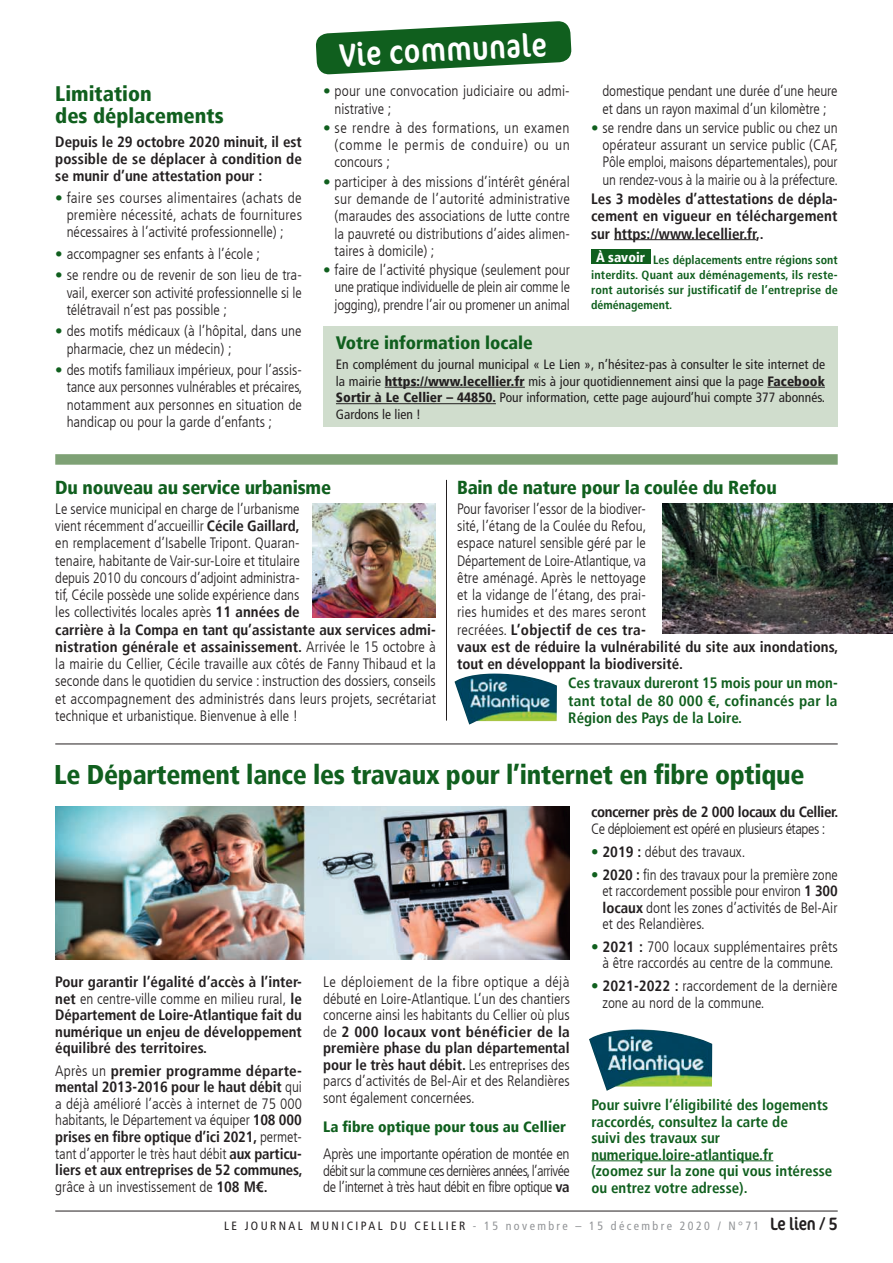
<style>
.page{position:relative;width:893px;height:1263px;background:#fff}
.page>*{position:absolute;margin:0;border:0;box-sizing:border-box;transform-origin:0 0}
.t1{font:condensed 33px "Cocon Pro";color:#fff}
.t2{font:900 condensed 27px "Frutiger LT";letter-spacing:-.01em;color:#105f1e}
.t3{font:900 condensed 21px/22.5px "Frutiger LT";color:#105f1e}
.t4{font:900 condensed 18.75px "Frutiger LT";letter-spacing:-.01em;color:#105f1e}
.t5{font:900 condensed 18px "Frutiger LT";color:#105f1e}
.t6{font:300 condensed 15px/17.2px "Frutiger LT";color:#231f20;text-align:justify}
.t7{font:700 condensed 15px/16.5px "Frutiger LT";color:#231f20;text-align:justify}
.t8{font:700 condensed 15px/16.5px "Frutiger LT";color:#105f1e}
.t9{font:300 condensed 15px "Frutiger LT";letter-spacing:-.03em;color:#231f20}
.t10{font:700 condensed 15px "Frutiger LT";letter-spacing:-.03em;color:#231f20}
.t11{font:900 condensed 15px "Frutiger LT";color:#105f1e}
.t12{font:condensed 13.5px/16.5px "Frutiger LT";color:#231f20;text-align:justify}
.t13{font:700 condensed 12px/15px "Frutiger LT";letter-spacing:.01em;color:#105f1e;text-align:justify}
.t14{font:condensed 12px "Frutiger LT";letter-spacing:.2em;color:#939598}
.s1{font-weight:900;color:#105f1e}
.s2{font-weight:900}
.s3{font-weight:700}
.s4{font-weight:300}
.s5{font-weight:700;color:#105f1e}
.s6{color:#231f20}
.s7{font-family:"Cocon Pro";font-size:18px;color:#231f20}
</style>
<div class="page">
<hr style="left:55px;top:1211px;width:783px;height:1px;background:#231f20">
<div style="left:55px;top:454px;width:783px;height:11px;background:#7ea175"></div>
<svg style="left:316px;top:21px;width:256px;height:54px"></svg>
<img style="left:589px;top:1029px;width:123px;height:62px">
<hr style="left:591px;top:1160px;width:182px;height:1px;background:#105f1e">
<img style="left:55px;top:806px;width:515px;height:153px">
<img style="left:312px;top:504px;width:124px;height:113px">
<img style="left:663px;top:504px;width:230px;height:130px">
<img style="left:454px;top:673px;width:103px;height:52px">
<div style="left:323px;top:327px;width:515px;height:100px;background:#d0ddcd"></div>
<hr style="left:385px;top:387px;width:140px;height:1px;background:#231f20">
<hr style="left:767px;top:387px;width:58px;height:1px;background:#231f20">
<hr style="left:336px;top:403px;width:160px;height:1px;background:#231f20">
<hr style="left:614px;top:239px;width:142px;height:1px;background:#231f20">
<div style="left:591px;top:249px;width:59px;height:15px;background:#105f1e"></div>
<hr style="left:446px;top:480px;width:1px;height:240px;background:#231f20">
<hr style="left:55px;top:744px;width:783px;height:1px;background:#231f20">
<h3 class="t3" style="left:55px;top:82px;width:170px">Limitation<br>des déplacements</h3>
<p class="t7" style="left:55px;top:133px;width:248px;line-height:17.2px">Depuis le 29 octobre 2020 minuit, il est possible de se déplacer à condition de se munir d’une attestation pour :</p>
<p class="t6" style="left:67px;top:189px;width:237px;text-indent:-11px"><span class="s1">•</span> faire ses courses alimentaires (achats de première nécessité, achats de fournitures nécessaires à l’activité professionnelle) ;</p>
<p class="t6" style="left:55px;top:245px;width:206px"><span class="s1">•</span> accompagner ses enfants à l’école ;</p>
<p class="t6" style="left:67px;top:267px;width:237px;text-indent:-11px"><span class="s1">•</span> se rendre ou de revenir de son lieu de tra&shy;vail, exercer son activité professionnelle si le télétravail n’est pas possible ;</p>
<p class="t6" style="left:67px;top:323px;width:237px;text-indent:-11px"><span class="s1">•</span> des motifs médicaux (à l’hôpital, dans une pharmacie, chez un médecin) ;</p>
<p class="t6" style="left:67px;top:362px;width:237px;text-indent:-11px"><span class="s1">•</span> des motifs familiaux impérieux, pour l’assis&shy;tance aux personnes vulnérables et précaires, notamment aux personnes en situation de handicap ou pour la garde d’enfants ;</p>
<h1 class="t1" style="left:338px;top:33px;width:209px;rotate:-3deg">Vie communale</h1>
<p class="t6" style="left:335px;top:83px;width:237px;text-indent:-11px"><span class="s1">•</span> pour une convocation judiciaire ou admi&shy;nistrative ;</p>
<p class="t6" style="left:335px;top:119px;width:237px;text-indent:-11px"><span class="s1">•</span> se rendre à des formations, un examen (comme le permis de conduire) ou un concours ;</p>
<p class="t6" style="left:335px;top:173px;width:237px;text-indent:-11px"><span class="s1">•</span> participer à des missions d’intérêt général sur demande de l’autorité administrative (maraudes des associations de lutte contre la pauvreté ou distributions d’aides alimen&shy;taires à domicile) ;</p>
<p class="t6" style="left:335px;top:262px;width:237px;text-indent:-11px"><span class="s1">•</span> faire de l’activité physique (seulement pour une pratique individuelle de plein air comme le jogging), prendre l’air ou promener un animal</p>
<p class="t6" style="left:602px;top:83px;width:237px">domestique pendant une durée d’une heure et dans un rayon maximal d’un kilomètre ;</p>
<p class="t6" style="left:602px;top:119px;width:237px;text-indent:-11px"><span class="s1">•</span> se rendre dans un service public ou chez un opérateur assurant un service public (CAF, Pôle emploi, maisons départementales), pour un rendez-vous à la mairie ou à la préfecture.</p>
<p class="t7" style="left:591px;top:190px;width:248px;line-height:17.2px">Les 3 modèles d’attestations de dépla&shy;cement en vigueur en téléchargement sur https://www.lecellier.fr,.</p>
<p class="t13" style="left:591px;top:253px;width:248px;text-indent:5px"><sup>À</sup> <sup>savoir</sup> Les déplacements entre régions sont interdits. Quant aux déménagements, ils reste&shy;ront autorisés sur justificatif de l’entreprise de déménagement.</p>
<p class="t5" style="left:336px;top:331px;width:198px">Votre information locale</p>
<p class="t12" style="left:336px;top:356px;width:491px">En complément du journal municipal « Le Lien », n’hésitez-pas à consulter le site internet de la mairie <span class="s2">https://www.lecellier.fr</span> mis à jour quotidiennement ainsi que la page <span class="s2">Facebook Sortir à Le Cellier – 44850.</span> Pour information, cette page aujourd’hui compte 377 abonnés.<br>Gardons le lien !</p>
<p class="t4" style="left:55px;top:477px;width:277px">Du nouveau au service urbanisme</p>
<p class="t6" style="left:55px;top:500px;width:382px;text-align:left">Le service municipal en charge de l’urbanisme<br>vient récemment d’accueillir <span class="s3">Cécile Gaillard,<br></span>en remplacement d’Isabelle Tripont. Quaran-<br>tenaire, habitante de Vair-sur-Loire et titulaire<br>depuis 2010 du concours d’adjoint administra-<br>tif, Cécile possède une solide expérience dans<br>les collectivités locales après <span class="s3">11 années de<br>carrière à la Compa en tant qu’assistante aux services admi&shy;nistration générale et assainissement.</span> Arrivée le 15 octobre à la mairie du Cellier, Cécile travaille aux côtés de Fanny Thibaud et la seconde dans le quotidien du service : instruction des dossiers, conseils et accompagnement des administrés dans leurs projets, secrétariat technique et urbanistique. Bienvenue à elle !</p>
<p class="t4" style="left:457px;top:477px;width:321px">Bain de nature pour la coulée du Refou</p>
<p class="t6" style="left:457px;top:500px;width:383px;text-align:left">Pour favoriser l’essor de la biodiver-<br>sité, l’étang de la Coulée du Refou,<br>espace naturel sensible géré par le<br>Département de Loire-Atlantique, va<br>être aménagé. Après le nettoyage<br>et la vidange de l’étang, des prai-<br>ries humides et des mares seront<br>recréées. <span class="s3">L’objectif de ces tra-<br>vaux est de réduire la vulnérabilité du site aux inondations, tout en développant la biodiversité.</span></p>
<p class="t8" style="left:568px;top:675px;width:271px;line-height:17.2px;text-align:justify">Ces travaux dureront 15 mois pour un mon&shy;tant total de 80 000 €, cofinancés par la Région des Pays de la Loire.</p>
<h2 class="t2" style="left:54px;top:758px;width:752px">Le Département lance les travaux pour l’internet en fibre optique</h2>
<p class="t7" style="left:55px;top:974px;width:248px">Pour garantir l’égalité d’accès à l’inter&shy;net <span class="s4">en centre-ville comme en milieu rural,</span> le Département de Loire-Atlantique fait du numérique un enjeu de développement équilibré des territoires.</p>
<p class="t7" style="left:55px;top:1062px;width:249px"><span class="s4">Après un</span> premier programme départe&shy;mental 2013-2016 pour le haut débit <span class="s4">qui a déjà amélioré l’accès à internet de 75 000 habitants, le Département va équiper</span> 108 000 prises en fibre optique d’ici 2021, <span class="s4">permet&shy;tant d’apporter le très haut débit</span> aux particu&shy;liers et aux entreprises de 52 communes, <span class="s4">grâce à un investissement de</span> 108 M€.</p>
<p class="t6" style="left:323px;top:974px;width:248px;line-height:16.5px">Le déploiement de la fibre optique a déjà débuté en Loire-Atlantique. L’un des chantiers concerne ainsi les habitants du Cellier où plus de <span class="s3">2 000 locaux vont bénéficier de la première phase du plan départemental pour le très haut débit.</span> Les entreprises des parcs d’activités de Bel-Air et des Relandières sont également concernées.</p>
<p class="t11" style="left:323px;top:1117px;width:244px">La fibre optique pour tous au Cellier</p>
<p class="t6" style="left:323px;top:1146px;width:248px;line-height:16.5px">Après une importante opération de montée en débit sur la commune ces dernières années, l’arrivée de l’internet à très haut débit en fibre optique <span class="s3">va</span></p>
<p class="t10" style="left:591px;top:803px;width:249px">concerner près de 2 000 locaux du Cellier.</p>
<p class="t9" style="left:591px;top:820px;width:236px">Ce déploiement est opéré en plusieurs étapes :</p>
<p class="t6" style="left:591px;top:843px;width:156px"><span class="s5">•</span> <span class="s3">2019 :</span> début des travaux.</p>
<p class="t6" style="left:602px;top:866px;width:237px;line-height:16.5px;text-indent:-11px"><span class="s5">•</span> <span class="s3">2020 :</span> fin des travaux pour la première zone et raccordement possible pour environ <span class="s3">1 300 locaux</span> dont les zones d’activités de Bel-Air et des Relandières.</p>
<p class="t6" style="left:591px;top:939px;width:248px;line-height:16.5px;text-align:center"><span class="s5">•</span> <span class="s3">2021 :</span> 700 locaux supplémentaires prêts à être raccordés au centre de la commune.</p>
<p class="t6" style="left:602px;top:978px;width:237px;line-height:16.5px;text-indent:-11px"><span class="s5">•</span> <span class="s3">2021-2022 :</span> raccordement de la dernière zone au nord de la commune.</p>
<p class="t8" style="left:591px;top:1097px;width:243px">Pour suivre l’éligibilité des logements raccordés, consultez la carte de<br>suivi des travaux sur numerique.loire-atlantique.fr<br>(zoomez sur la zone qui vous intéresse ou entrez votre adresse).</p>
<p class="t14" style="left:224px;top:1219px;width:615px"><span class="s6">LE JOURNAL MUNICIPAL DU CELLIER</span> - 15 novembre – 15 décembre 2020 / N°71 <span class="s7">Le lien / 5</span></p>
</div>
